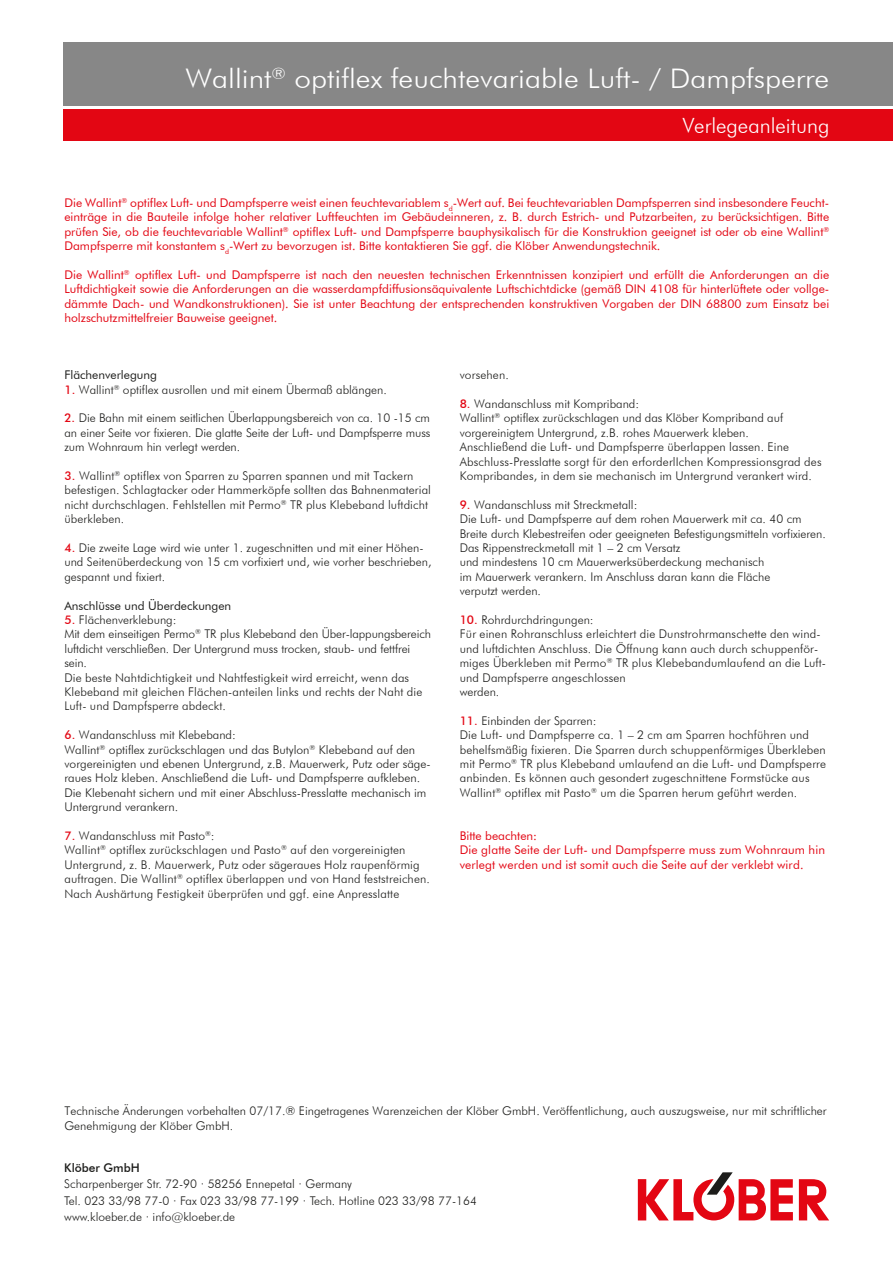
<style>
.page{position:relative;width:893px;height:1263px;background:#fff}
.page>*{position:absolute;margin:0;border:0;box-sizing:border-box;transform-origin:0 0}
.t1{font:300 27px "Futura BT";color:#fff;scale:1.1 1}
.t2{font:300 21px "Futura BT";color:#fff}
.t3{font:300 12px/14.4px "Futura BT";color:#1d1d1b}
.t4{font:12px/14.4px "Futura BT";color:#e30613;text-align:justify}
.t5{font:12px "Futura BT";color:#1d1d1b}
.t6{font:500 12px "Futura BT";color:#1d1d1b}
.s1{font-weight:500;color:#e30613}
</style>
<div class="page">
<svg style="left:799px;top:1179px;width:30px;height:41px"></svg>
<svg style="left:638px;top:1172px;width:155px;height:48px"></svg>
<div style="left:64px;top:42px;width:829px;height:64px;background:#878787"></div>
<div style="left:64px;top:109px;width:829px;height:32px;background:#e30613"></div>
<h1 class="t1" style="left:185px;top:62px;width:587px">Wallint<sup>®</sup> optiflex feuchtevariable Luft- / Dampfsperre</h1>
<h2 class="t2" style="left:683px;top:113px;width:148px">Verlegeanleitung</h2>
<p class="t4" style="left:64px;top:195px;width:766px">Die Wallint<sup>®</sup> optiflex Luft- und Dampfsperre weist einen feuchtevariablem s<sub>d</sub>-Wert auf. Bei feuchtevariablen Dampfsperren sind insbesondere Feucht&shy;einträge in die Bauteile infolge hoher relativer Luftfeuchten im Gebäudeinneren, z. B. durch Estrich- und Putzarbeiten, zu berücksichtigen. Bitte prüfen Sie, ob die feuchtevariable Wallint<sup>®</sup> optiflex Luft- und Dampfsperre bauphysikalisch für die Konstruktion geeignet ist oder ob eine Wallint<sup>® </sup>Dampfsperre mit konstantem s<sub>d</sub>-Wert zu bevorzugen ist. Bitte kontaktieren Sie ggf. die Klöber Anwendungstechnik.</p>
<p class="t4" style="left:64px;top:267px;width:766px">Die Wallint<sup>®</sup> optiflex Luft- und Dampfsperre ist nach den neuesten technischen Erkenntnissen konzipiert und erfüllt die Anforderungen an die Luftdichtigkeit sowie die Anforderungen an die wasserdampfdiffusionsäquivalente Luftschichtdicke (gemäß DIN 4108 für hinterlüftete oder vollge&shy;dämmte Dach- und Wandkonstruktionen). Sie ist unter Beachtung der entsprechenden konstruktiven Vorgaben der DIN 68800 zum Einsatz bei holzschutzmittelfreier Bauweise geeignet.</p>
<p class="t5" style="left:64px;top:368px;width:94px">Flächenverlegung</p>
<p class="t3" style="left:64px;top:382px;width:324px"><span class="s1">1.</span> Wallint<sup>®</sup> optiflex ausrollen und mit einem Übermaß ablängen.</p>
<p class="t3" style="left:64px;top:411px;width:368px;text-align:justify"><span class="s1">2.</span> Die Bahn mit einem seitlichen Überlappungsbereich von ca. 10 -15 cm an einer Seite vor fixieren. Die glatte Seite der Luft- und Dampfsperre muss zum Wohnraum hin verlegt werden.</p>
<p class="t3" style="left:64px;top:468px;width:368px"><span class="s1">3.</span> Wallint<sup>®</sup> optiflex von Sparren zu Sparren spannen und mit Tackern befestigen. Schlagtacker oder Hammerköpfe sollten das Bahnenmaterial nicht durchschlagen. Fehlstellen mit Permo<sup>®</sup> TR plus Klebeband luftdicht überkleben.</p>
<p class="t3" style="left:64px;top:540px;width:369px"><span class="s1">4.</span> Die zweite Lage wird wie unter 1. zugeschnitten und mit einer Höhen&shy;und Seitenüberdeckung von 15 cm vorfixiert und, wie vorher beschrieben, gespannt und fixiert.</p>
<p class="t5" style="left:64px;top:598px;width:168px">Anschlüsse und Überdeckungen</p>
<p class="t3" style="left:64px;top:612px;width:368px"><span class="s1">5.</span> Flächenverklebung:<br>Mit dem einseitigen Permo<sup>®</sup> TR plus Klebeband den Über-lappungsbereich luftdicht verschließen. Der Untergrund muss trocken, staub- und fettfrei sein.<br>Die beste Nahtdichtigkeit und Nahtfestigkeit wird erreicht, wenn das Klebeband mit gleichen Flächen-anteilen links und rechts der Naht die Luft- und Dampfsperre abdeckt.</p>
<p class="t3" style="left:64px;top:728px;width:368px"><span class="s1">6.</span> Wandanschluss mit Klebeband:<br>Wallint<sup>®</sup> optiflex zurückschlagen und das Butylon<sup>®</sup> Klebeband auf den vorgereinigten und ebenen Untergrund, z.B. Mauerwerk, Putz oder säge&shy;raues Holz kleben. Anschließend die Luft- und Dampfsperre aufkleben.<br>Die Klebenaht sichern und mit einer Abschluss-Presslatte mechanisch im Untergrund verankern.</p>
<p class="t3" style="left:64px;top:828px;width:367px"><span class="s1">7.</span> Wandanschluss mit Pasto<sup>®</sup>:<br>Wallint<sup>®</sup> optiflex zurückschlagen und Pasto<sup>®</sup> auf den vorgereinigten Untergrund, z. B. Mauerwerk, Putz oder sägeraues Holz raupenförmig auftragen. Die Wallint<sup>®</sup> optiflex überlappen und von Hand feststreichen.<br>Nach Aushärtung Festigkeit überprüfen und ggf. eine Anpresslatte</p>
<p class="t3" style="left:460px;top:368px;width:51px">vorsehen.</p>
<p class="t3" style="left:460px;top:396px;width:363px"><span class="s1">8.</span> Wandanschluss mit Kompriband:<br>Wallint<sup>®</sup> optiflex zurückschlagen und das Klöber Kompriband auf vorgereinigtem Untergrund, z.B. rohes Mauerwerk kleben.<br>Anschließend die Luft- und Dampfsperre überlappen lassen. Eine Abschluss-Presslatte sorgt für den erforderlIchen Kompressionsgrad des Kompribandes, in dem sie mechanisch im Untergrund verankert wird.</p>
<p class="t3" style="left:460px;top:497px;width:368px"><span class="s1">9.</span> Wandanschluss mit Streckmetall:<br>Die Luft- und Dampfsperre auf dem rohen Mauerwerk mit ca. 40 cm Breite durch Klebestreifen oder geeigneten Befestigungsmitteln vorfixieren.<br>Das Rippenstreckmetall mit 1 – 2 cm Versatz<br>und mindestens 10 cm Mauerwerksüberdeckung mechanisch<br>im Mauerwerk verankern. Im Anschluss daran kann die Fläche<br>verputzt werden.</p>
<p class="t3" style="left:460px;top:612px;width:368px"><span class="s1">10.</span> Rohrdurchdringungen:<br>Für einen Rohranschluss erleichtert die Dunstrohrmanschette den wind&shy;und luftdichten Anschluss. Die Öffnung kann auch durch schuppenför&shy;miges Überkleben mit Permo<sup>®</sup> TR plus Klebebandumlaufend an die Luft&shy;und Dampfsperre angeschlossen<br>werden.</p>
<p class="t3" style="left:460px;top:713px;width:368px"><span class="s1">11.</span> Einbinden der Sparren:<br>Die Luft- und Dampfsperre ca. 1 – 2 cm am Sparren hochführen und behelfsmäßig fixieren. Die Sparren durch schuppenförmiges Überkleben mit Permo<sup>®</sup> TR plus Klebeband umlaufend an die Luft- und Dampfsperre anbinden. Es können auch gesondert zugeschnittene Formstücke aus Wallint<sup>®</sup> optiflex mit Pasto<sup>®</sup> um die Sparren herum geführt werden.</p>
<p class="t4" style="left:460px;top:828px;width:367px;text-align:left">Bitte beachten:<br>Die glatte Seite der Luft- und Dampfsperre muss zum Wohnraum hin verlegt werden und ist somit auch die Seite auf der verklebt wird.</p>
<p class="t3" style="left:65px;top:1103px;width:764px">Technische Änderungen vorbehalten 07/17.® Eingetragenes Warenzeichen der Klöber GmbH. Veröffentlichung, auch auszugsweise, nur mit schriftlicher<br>Genehmigung der Klöber GmbH.</p>
<p class="t6" style="left:64px;top:1160px;width:77px">Klöber GmbH</p>
<p class="t3" style="left:64px;top:1175px;width:414px;line-height:16.5px">Scharpenberger Str. 72-90 · 58256 Ennepetal · Germany<br>Tel. 023 33/98 77-0 · Fax 023 33/98 77-199 · Tech. Hotline 023 33/98 77-164 www.kloeber.de · info@kloeber.de</p>
</div>
